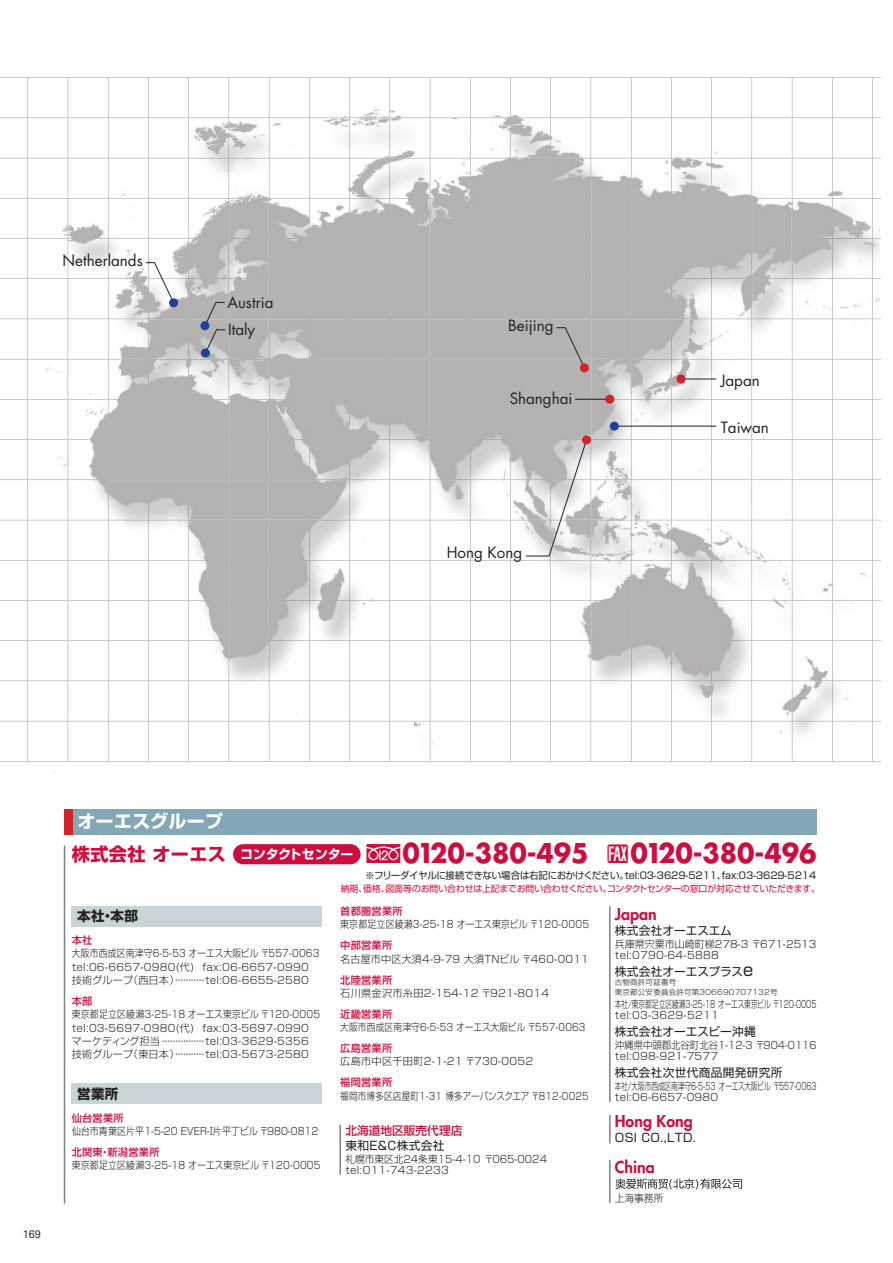
<style>
.page{position:relative;width:893px;height:1263px;background:#fff}
.page>*{position:absolute;margin:0;border:0;box-sizing:border-box;transform-origin:0 0}
.t1{font:700 26.55px "Futura";letter-spacing:-.005em;color:#cd0d40;scale:.96 1}
.t2{font:700 18.15px "Shin Go Pro";letter-spacing:.025em;color:#cd0d40}
.t3{font:700 18px "Shin Go Pro";letter-spacing:.005em;color:#fff}
.t4{font:800 15.9px "Futura";color:#cd0d40}
.t5{font:15.15px "Futura";color:#231f20}
.t6{font:700 13.5px "Shin Go Pro";letter-spacing:.025em;color:#231f20}
.t7{font:700 12.75px "Shin Go Pro";letter-spacing:-.005em;color:#fff}
.t8{font:11.7px "Shin Go Pro";letter-spacing:.025em;color:#231f20}
.t9{font:11.7px "Shin Go Pro";letter-spacing:-.005em;color:#231f20}
.t10{font:500 11.7px "Shin Go Pro";color:#cd0d40}
.t11{font:10.5px "Linotype Univers Basic";color:#231f20}
.t12{font:300 10.2px/13.4px "Shin Go Pro";letter-spacing:.025em;color:#231f20;scale:.87 1}
.t13{font:300 10.2px/13.4px "Shin Go Pro";letter-spacing:.025em;color:#231f20;scale:.86 1}
.t14{font:300 10.2px "Shin Go Pro";letter-spacing:.025em;color:#231f20}
.t15{font:300 10.2px/11.7px "Shin Go Pro";color:#231f20;scale:.66 1}
.t16{font:300 10.2px/11.7px "Shin Go Pro";color:#231f20;scale:.65 1}
.t17{font:500 10.2px "Shin Go Pro";letter-spacing:.025em;color:#cd0d40}
.t18{font:300 10.2px/11.7px "Shin Go Pro";color:#231f20;scale:.92 1}
.t19{font:300 10.2px/11.7px "Shin Go Pro";color:#231f20;scale:.95 1}
.t20{font:300 10.2px/11.7px "Shin Go Pro";color:#231f20}
.t21{font:300 10.2px "Shin Go Pro";color:#231f20;scale:.89 1}
.t22{font:300 10.2px "Shin Go Pro";letter-spacing:.025em;color:#231f20;scale:.85 1}
.t23{font:300 10.2px "Shin Go Pro";letter-spacing:.025em;color:#231f20;scale:.84 1}
.t24{font:300 10.2px "Shin Go Pro";letter-spacing:.025em;color:#231f20;scale:.95 1}
.t25{font:9.6px "Shin Go Pro";letter-spacing:-.01em;color:#231f20}
.t26{font:9px "Shin Go Pro";letter-spacing:-.025em;color:#cd0d40}
.t27{font:300 7.5px/10.1px "Shin Go Pro";letter-spacing:.025em;color:#231f20}
.s1{font-size:15.9px}
</style>
<div class="page">
<img style="left:0;top:77px;width:880px;height:744px">
<img style="left:0;top:118px;width:880px;height:1px">
<img style="left:0;top:158px;width:880px;height:1px">
<img style="left:0;top:198px;width:880px;height:1px">
<img style="left:0;top:238px;width:880px;height:1px">
<img style="left:0;top:278px;width:880px;height:1px">
<img style="left:0;top:319px;width:880px;height:1px">
<img style="left:0;top:359px;width:880px;height:1px">
<img style="left:0;top:399px;width:880px;height:1px">
<img style="left:0;top:439px;width:880px;height:1px">
<img style="left:0;top:479px;width:880px;height:1px">
<img style="left:0;top:520px;width:880px;height:1px">
<img style="left:0;top:560px;width:880px;height:1px">
<img style="left:0;top:600px;width:880px;height:1px">
<img style="left:0;top:640px;width:880px;height:1px">
<img style="left:0;top:681px;width:880px;height:1px">
<img style="left:0;top:721px;width:880px;height:1px">
<img style="left:0;top:761px;width:880px;height:1px">
<img style="left:27px;top:78px;width:1px;height:683px">
<img style="left:68px;top:78px;width:1px;height:683px">
<img style="left:108px;top:78px;width:1px;height:683px">
<img style="left:148px;top:78px;width:1px;height:683px">
<img style="left:188px;top:78px;width:1px;height:683px">
<img style="left:229px;top:78px;width:1px;height:683px">
<img style="left:269px;top:78px;width:1px;height:683px">
<img style="left:309px;top:78px;width:1px;height:683px">
<img style="left:349px;top:78px;width:1px;height:683px">
<img style="left:389px;top:78px;width:1px;height:683px">
<img style="left:430px;top:78px;width:1px;height:683px">
<img style="left:470px;top:78px;width:1px;height:683px">
<img style="left:510px;top:78px;width:1px;height:683px">
<img style="left:550px;top:78px;width:1px;height:683px">
<img style="left:591px;top:78px;width:1px;height:683px">
<img style="left:631px;top:78px;width:1px;height:683px">
<img style="left:671px;top:78px;width:1px;height:683px">
<img style="left:711px;top:78px;width:1px;height:683px">
<img style="left:752px;top:78px;width:1px;height:683px">
<img style="left:792px;top:78px;width:1px;height:683px">
<img style="left:832px;top:78px;width:1px;height:683px">
<img style="left:872px;top:78px;width:1px;height:683px">
<hr style="left:681px;top:379px;width:35px;height:1px;background:#231f20">
<svg style="left:525px;top:439px;width:62px;height:117px"></svg>
<hr style="left:614px;top:426px;width:102px;height:1px;background:#231f20">
<svg style="left:145px;top:262px;width:29px;height:41px"></svg>
<svg style="left:556px;top:327px;width:29px;height:41px"></svg>
<div style="left:169px;top:298px;width:9px;height:9px;background:#223f99;border-radius:50%"></div>
<div style="left:676px;top:374px;width:9px;height:9px;background:#d1232a;border-radius:50%"></div>
<hr style="left:575px;top:399px;width:34px;height:1px;background:#231f20">
<div style="left:605px;top:395px;width:9px;height:9px;background:#d1232a;border-radius:50%"></div>
<div style="left:610px;top:422px;width:9px;height:9px;background:#223f99;border-radius:50%"></div>
<div style="left:582px;top:435px;width:9px;height:9px;background:#d1232a;border-radius:50%"></div>
<div style="left:580px;top:363px;width:9px;height:9px;background:#d1232a;border-radius:50%"></div>
<div style="left:200px;top:321px;width:9px;height:9px;background:#223f99;border-radius:50%"></div>
<svg style="left:204px;top:302px;width:22px;height:52px"></svg>
<div style="left:201px;top:348px;width:9px;height:9px;background:#223f99;border-radius:50%"></div>
<div style="left:233px;top:844px;width:128px;height:20px;background:#cd0d40;border-radius:10px"></div>
<div style="left:72px;top:906px;width:250px;height:20px;background:#c9d4d9"></div>
<div style="left:72px;top:1083px;width:250px;height:21px;background:#c9d4d9"></div>
<div style="left:64px;top:809px;width:752px;height:25px;background:#84a7b7"></div>
<div style="left:64px;top:809px;width:8px;height:25px;background:#d1232a"></div>
<hr style="left:64px;top:845px;width:1px;height:358px;background:#808285">
<hr style="left:609px;top:906px;width:2px;height:196px;background:#808285">
<hr style="left:609px;top:1115px;width:2px;height:28px;background:#808285">
<hr style="left:609px;top:1160px;width:2px;height:43px;background:#808285">
<hr style="left:339px;top:1125px;width:2px;height:50px;background:#808285">
<svg style="left:615px;top:1178px;width:127px;height:11px"></svg>
<h3 class="t5" style="left:63px;top:250px;width:82px">Netherlands</h3>
<h3 class="t5" style="left:228px;top:292px;width:47px">Austria</h3>
<h3 class="t5" style="left:228px;top:319px;width:29px">Italy</h3>
<h3 class="t5" style="left:508px;top:315px;width:47px">Beijing</h3>
<h3 class="t5" style="left:510px;top:388px;width:64px">Shanghai</h3>
<h3 class="t5" style="left:447px;top:542px;width:77px">Hong Kong</h3>
<h3 class="t5" style="left:721px;top:370px;width:41px">Japan</h3>
<h3 class="t5" style="left:721px;top:417px;width:50px">Taiwan</h3>
<p class="t11" style="left:23px;top:1228px;width:20px">169</p>
<h3 class="t3" style="left:77px;top:807px;width:147px">オーエスグループ</h3>
<h2 class="t2" style="left:72px;top:839px;width:156px">株式会社 オーエス</h2>
<h1 class="t1" style="left:403px;top:835px;width:195px">0120-380-495</h1>
<h1 class="t1" style="left:630px;top:835px;width:195px">0120-380-496</h1>
<p class="t25" style="left:365px;top:868px;width:452px">※フリーダイヤルに接続できない場合は右記におかけください。tel:03-3629-5211、fax:03-3629-5214</p>
<p class="t26" style="left:341px;top:881px;width:481px">納期、価格、図面等のお問い合わせは上記までお問い合わせください。コンタクトセンターの窓口が対応させていただきます。</p>
<h3 class="t4" style="left:615px;top:903px;width:43px">Japan</h3>
<p class="t9" style="left:615px;top:921px;width:119px">株式会社オーエスエム</p>
<p class="t20" style="left:615px;top:937px;width:203px">兵庫県宍粟市山崎町梯278-3 〒671-2513 tel:0790-64-5888</p>
<p class="t9" style="left:615px;top:962px;width:140px">株式会社オーエスプラス<span class="s1">e</span></p>
<p class="t27" style="left:615px;top:976px;width:164px">古物商許可証番号<br>東京都公安委員会許可第306690707132号</p>
<p class="t15" style="left:615px;top:997px;width:307px">本社/東京都足立区綾瀬3-25-18 オーエス東京ビル 〒120-0005 tel:03-3629-5211</p>
<p class="t8" style="left:615px;top:1022px;width:142px">株式会社オーエスビー沖縄</p>
<p class="t18" style="left:615px;top:1038px;width:221px">沖縄県中頭郡北谷町北谷1-12-3 〒904-0116 tel:098-921-7577</p>
<p class="t8" style="left:615px;top:1063px;width:169px">株式会社次世代商品開発研究所</p>
<p class="t16" style="left:615px;top:1078px;width:312px">本社/大阪市西成区南津守6-5-53 オーエス大阪ビル 〒557-0063 tel:06-6657-0980</p>
<h3 class="t4" style="left:615px;top:1111px;width:79px">Hong Kong</h3>
<p class="t8" style="left:615px;top:1128px;width:82px">OSI CO.,LTD.</p>
<h3 class="t4" style="left:615px;top:1157px;width:41px">China</h3>
<p class="t24" style="left:615px;top:1190px;width:52px">上海事務所</p>
<p class="t7" style="left:240px;top:844px;width:114px">コンタクトセンター</p>
<p class="t17" style="left:340px;top:903px;width:64px">首都圏営業所</p>
<p class="t12" style="left:340px;top:916px;width:288px">東京都足立区綾瀬3-25-18 オーエス東京ビル 〒120-0005</p>
<p class="t17" style="left:340px;top:937px;width:54px">中部営業所</p>
<p class="t14" style="left:340px;top:950px;width:250px">名古屋市中区大須4-9-79 大須TNビル 〒460-0011</p>
<p class="t17" style="left:340px;top:971px;width:54px">北陸営業所</p>
<p class="t14" style="left:340px;top:984px;width:211px">石川県金沢市糸田2-154-12 〒921-8014</p>
<p class="t17" style="left:340px;top:1005px;width:54px">近畿営業所</p>
<p class="t22" style="left:340px;top:1019px;width:290px">大阪市西成区南津守6-5-53 オーエス大阪ビル 〒557-0063</p>
<p class="t17" style="left:340px;top:1040px;width:54px">広島営業所</p>
<p class="t14" style="left:340px;top:1053px;width:195px">広島市中区千田町2-1-21 〒730-0052</p>
<p class="t17" style="left:340px;top:1074px;width:54px">福岡営業所</p>
<p class="t23" style="left:340px;top:1087px;width:297px">福岡市博多区店屋町1-31 博多アーバンスクエア 〒812-0025</p>
<h3 class="t6" style="left:77px;top:905px;width:62px">本社・本部</h3>
<p class="t17" style="left:72px;top:932px;width:22px">本社</p>
<p class="t13" style="left:72px;top:945px;width:290px">大阪市西成区南津守6-5-53 オーエス大阪ビル 〒557-0063 tel:06-6657-0980(代) fax:06-6657-0990技術グループ（西日本）・・・・・・・・・・・tel:06-6655-2580</p>
<p class="t17" style="left:72px;top:993px;width:22px">本部</p>
<p class="t12" style="left:72px;top:1006px;width:287px">東京都足立区綾瀬3-25-18 オーエス東京ビル 〒120-0005 tel:03-5697-0980(代) fax:03-5697-0990マーケティング担当・・・・・・・・・・・・・・・・tel:03-3629-5356技術グループ（東日本）・・・・・・・・・・・tel:03-5673-2580</p>
<h3 class="t6" style="left:77px;top:1083px;width:43px">営業所</h3>
<p class="t17" style="left:72px;top:1109px;width:54px">仙台営業所</p>
<p class="t21" style="left:72px;top:1123px;width:279px">仙台市青葉区片平1-5-20 EVER-Ⅰ片平丁ビル 〒980-0812</p>
<p class="t17" style="left:72px;top:1144px;width:89px">北関東・新潟営業所</p>
<p class="t12" style="left:72px;top:1157px;width:288px">東京都足立区綾瀬3-25-18 オーエス東京ビル 〒120-0005</p>
<p class="t10" style="left:345px;top:1121px;width:118px">北海道地区販売代理店</p>
<p class="t8" style="left:345px;top:1136px;width:100px">東和E&amp;C株式会社</p>
<p class="t19" style="left:345px;top:1152px;width:214px">札幌市東区北24条東15-4-10 〒065-0024 tel:011-743-2233</p>
</div>
